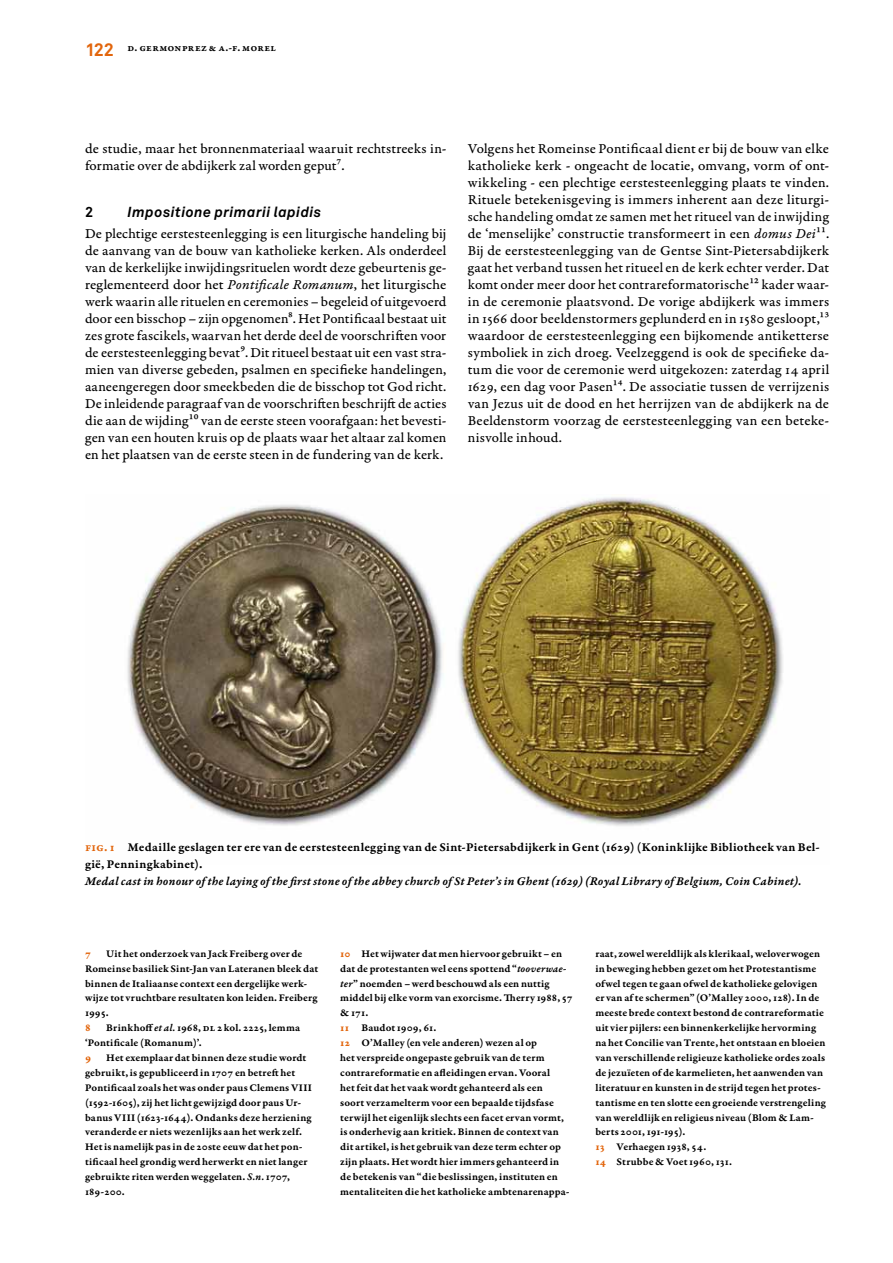
<style>
.page{position:relative;width:893px;height:1263px;background:#fff}
.page>*{position:absolute;margin:0;border:0;box-sizing:border-box;transform-origin:0 0}
.t1{font:14.4px/17px "Garamond Premr Pro Capt";letter-spacing:.005em;color:#000;text-align:justify}
.t2{font:italic 700 14.4px "Akkurat Std";letter-spacing:.025em;color:#000}
.t3{font:700 14.4px "Akkurat Std";color:#000}
.t4{font:12.6px/17px "Garamond Premr Pro Smbd Capt";letter-spacing:.015em;color:#000}
.t5{font:12.6px "Garamond Premr Pro Smbd It Capt";letter-spacing:.015em;color:#000}
.t6{font:10.8px/14.9px "Garamond Premr Pro Smbd Capt";letter-spacing:.01em;color:#000}
.t7{font:10.8px "Garamond Premr Pro Bd Capt";color:#e2650c}
.s1{font-family:"Akkurat Std";font-weight:700;font-size:18px;color:#e2650c}
.s2{font-family:"Garamond Premr Pro It Capt"}
.s3{color:#e2650c}
.s4{font-family:"Garamond Premr Pro Smbd It Capt"}
.s5{font-family:"Garamond Premr Pro Bd Capt";color:#e2650c}
</style>
<div class="page">
<img style="left:127px;top:497px;width:656px;height:329px">
<p class="t6" style="left:85px;top:40px;width:193px"><span class="s1">122</span> D. Germonprez &amp; A.-F. Morel</p>
<h1 class="t1" style="left:85px;top:140px;width:363px">de studie, maar het bronnenmateriaal waaruit rechtstreeks in&shy;formatie over de abdijkerk zal worden geput7.</h1>
<h1 class="t3" style="left:85px;top:203px;width:10px">2</h1>
<h1 class="t2" style="left:128px;top:203px;width:195px">Impositione primarii lapidis</h1>
<p class="t1" style="left:85px;top:225px;width:363px">De plechtige eerstesteenlegging is een liturgische handeling bij de aanvang van de bouw van katholieke kerken. Als onderdeel van de kerkelijke inwijdingsrituelen wordt deze gebeurtenis ge&shy;reglementeerd door het <span class="s2">Pontificale Romanum</span>, het liturgische werk waarin alle rituelen en ceremonies – begeleid of uitgevoerd door een bisschop – zijn opgenomen8. Het Pontificaal bestaat uit zes grote fascikels, waarvan het derde deel de voorschriften voor de eerstesteenlegging bevat9. Dit ritueel bestaat uit een vast stra&shy;mien van diverse gebeden, psalmen en specifieke handelingen, aaneengeregen door smeekbeden die de bisschop tot God richt.<br>De inleidende paragraaf van de voorschriften beschrijft de acties die aan de wijding10 van de eerste steen voorafgaan: het bevesti&shy;gen van een houten kruis op de plaats waar het altaar zal komen en het plaatsen van de eerste steen in de fundering van de kerk.</p>
<p class="t1" style="left:468px;top:140px;width:363px">Volgens het Romeinse Pontificaal dient er bij de bouw van elke katholieke kerk - ongeacht de locatie, omvang, vorm of ont&shy;wikkeling - een plechtige eerstesteenlegging plaats te vinden.<br>Rituele betekenisgeving is immers inherent aan deze liturgi&shy;sche handeling omdat ze samen met het ritueel van de inwijding de ‘menselijke’ constructie transformeert in een <span class="s2">domus Dei</span>11.<br>Bij de eerstesteenlegging van de Gentse Sint-Pietersabdijkerk gaat het verband tussen het ritueel en de kerk echter verder. Dat komt onder meer door het contrareformatorische12 kader waar&shy;in de ceremonie plaatsvond. De vorige abdijkerk was immers in 1566 door beeldenstormers geplunderd en in 1580 gesloopt,13 waardoor de eerstesteenlegging een bijkomende antiketterse symboliek in zich droeg. Veelzeggend is ook de specifieke da&shy;tum die voor de ceremonie werd uitgekozen: zaterdag 14 april 1629, een dag voor Pasen14. De associatie tussen de verrijzenis van Jezus uit de dood en het herrijzen van de abdijkerk na de Beeldenstorm voorzag de eerstesteenlegging van een beteke&shy;nisvolle inhoud.</p>
<p class="t4" style="left:85px;top:838px;width:736px"><span class="s3">Fig. 1</span> Medaille geslagen ter ere van de eerstesteenlegging van de Sint-Pietersabdijkerk in Gent (1629) (Koninklijke Bibliotheek van Bel&shy;gië, Penningkabinet).</p>
<p class="t5" style="left:85px;top:873px;width:718px">Medal cast in honour of the laying of the first stone of the abbey church of St Peter’s in Ghent (1629) (Royal Library of Belgium, Coin Cabinet).</p>
<p class="t6" style="left:85px;top:946px;width:235px;text-indent:21px">Uit het onderzoek van Jack Freiberg over de Romeinse basiliek Sint-Jan van Lateranen bleek dat binnen de Italiaanse context een dergelijke werk&shy;wijze tot vruchtbare resultaten kon leiden. Freiberg 1995.</p>
<p class="t7" style="left:85px;top:1021px;width:7px">8</p>
<p class="t7" style="left:85px;top:947px;width:7px">7</p>
<p class="t6" style="left:85px;top:1020px;width:217px;text-indent:21px">Brinkhoff <span class="s4">et al.</span> 1968, DL 2 kol. 2225, lemma ‘Pontificale (Romanum)’.</p>
<p class="t7" style="left:85px;top:1051px;width:8px">9</p>
<p class="t6" style="left:85px;top:1050px;width:228px;text-indent:21px">Het exemplaar dat binnen deze studie wordt gebruikt, is gepubliceerd in 1707 en betreft het Pontificaal zoals het was onder paus Clemens VIII (1592-1605), zij het licht gewijzigd door paus Ur&shy;banus VIII (1623-1644). Ondanks deze herziening veranderde er niets wezenlijks aan het werk zelf.<br>Het is namelijk pas in de 20ste eeuw dat het pon&shy;tificaal heel grondig werd herwerkt en niet langer gebruikte riten werden weggelaten. <span class="s4">S.n.</span> 1707, 189-200.</p>
<p class="t6" style="left:340px;top:946px;width:234px"><span class="s5">10</span> Het wijwater dat men hiervoor gebruikt – en dat de protestanten wel eens spottend “<span class="s4">tooverwae&shy;ter</span>” noemden – werd beschouwd als een nuttig middel bij elke vorm van exorcisme. Therry 1988, 57 &amp; 171.<br><span class="s5">11</span> Baudot 1909, 61.<br><span class="s5">12</span> O’Malley (en vele anderen) wezen al op<br>het verspreide ongepaste gebruik van de term contrareformatie en afleidingen ervan. Vooral<br>het feit dat het vaak wordt gehanteerd als een<br>soort verzamelterm voor een bepaalde tijdsfase terwijl het eigenlijk slechts een facet ervan vormt, is onderhevig aan kritiek. Binnen de context van dit artikel, is het gebruik van deze term echter op zijn plaats. Het wordt hier immers gehanteerd in de betekenis van “die beslissingen, instituten en mentaliteiten die het katholieke ambtenarenappa-</p>
<p class="t6" style="left:595px;top:946px;width:232px">raat, zowel wereldlijk als klerikaal, weloverwogen in beweging hebben gezet om het Protestantisme ofwel tegen te gaan ofwel de katholieke gelovigen er van af te schermen” (O’Malley 2000, 128). In de meeste brede context bestond de contrareformatie uit vier pijlers: een binnenkerkelijke hervorming na het Concilie van Trente, het ontstaan en bloeien van verschillende religieuze katholieke ordes zoals de jezuïeten of de karmelieten, het aanwenden van literatuur en kunsten in de strijd tegen het protes&shy;tantisme en ten slotte een groeiende verstrengeling van wereldlijk en religieus niveau (Blom &amp; Lam&shy;berts 2001, 191-195).<br><span class="s5">13</span> Verhaegen 1938, 54.<br><span class="s5">14</span> Strubbe &amp; Voet 1960, 131.</p>
</div>
